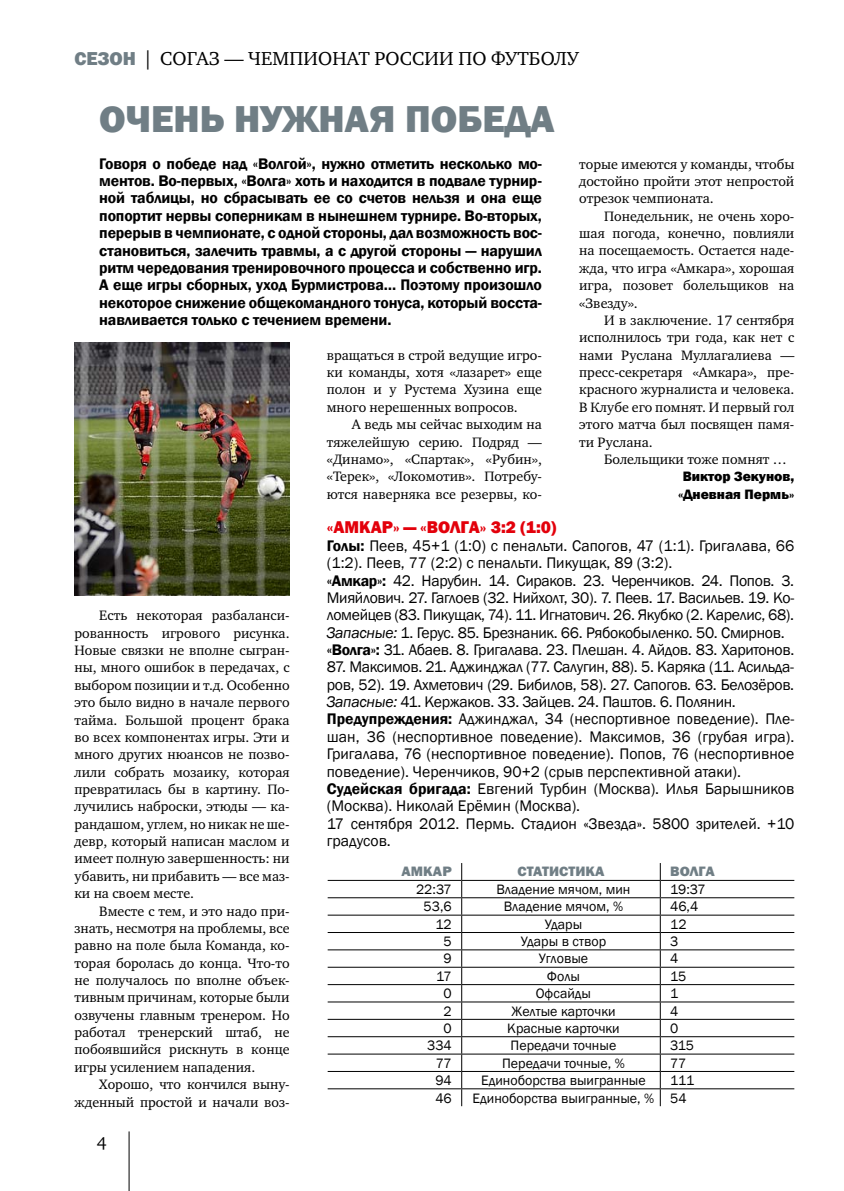
<style>
.page{position:relative;width:844px;height:1191px;background:#fff}
.page>*{position:absolute;margin:0;border:0;box-sizing:border-box;transform-origin:0 0}
.t1{font:800 38.5px "Franklin Gothic";color:#707e85}
.t2{font:19.25px "Charter ITC";letter-spacing:.01em;color:#000}
.t3{font:800 19.25px "Franklin Gothic";color:#707e85}
.t4{font:800 17.5px "Franklin Gothic";color:#e3000b}
.t5{font:17.5px "Charter ITC";color:#000}
.t6{font:15.75px/17.3px "Franklin Gothic";letter-spacing:-.015em;color:#000}
.t7{font:600 15.75px/17.3px "Franklin Gothic";letter-spacing:-.01em;color:#000;text-align:justify}
.t8{font:14px/17.3px "Charter ITC";color:#000;text-align:justify}
.t9{font:14px "Franklin Gothic";color:#000}
.t10{font:800 14px/17.3px "Franklin Gothic";color:#000;text-align:center}
.t11{font:800 14px "Franklin Gothic";color:#707e85;scale:1.05 1}
.s1{font-weight:600}
.s2{font-style:italic}
</style>
<div class="page">
<hr style="left:129px;top:1131px;width:1px;height:60px;background:#000">
<svg style="left:461px;top:863px;width:1px;height:243px"></svg>
<svg style="left:659px;top:863px;width:1px;height:243px"></svg>
<hr style="left:327px;top:880px;width:134px;height:1px;background:#000">
<hr style="left:461px;top:880px;width:199px;height:1px;background:#000">
<hr style="left:660px;top:880px;width:134px;height:1px;background:#000">
<hr style="left:327px;top:897px;width:134px;height:1px;background:#000">
<hr style="left:461px;top:897px;width:199px;height:1px;background:#000">
<hr style="left:660px;top:897px;width:134px;height:1px;background:#000">
<hr style="left:327px;top:914px;width:134px;height:1px;background:#000">
<hr style="left:461px;top:914px;width:199px;height:1px;background:#000">
<hr style="left:660px;top:914px;width:134px;height:1px;background:#000">
<hr style="left:327px;top:932px;width:134px;height:1px;background:#000">
<hr style="left:461px;top:932px;width:199px;height:1px;background:#000">
<hr style="left:660px;top:932px;width:134px;height:1px;background:#000">
<hr style="left:327px;top:949px;width:134px;height:1px;background:#000">
<hr style="left:461px;top:949px;width:199px;height:1px;background:#000">
<hr style="left:660px;top:949px;width:134px;height:1px;background:#000">
<hr style="left:327px;top:966px;width:134px;height:1px;background:#000">
<hr style="left:461px;top:966px;width:199px;height:1px;background:#000">
<hr style="left:660px;top:966px;width:134px;height:1px;background:#000">
<hr style="left:327px;top:984px;width:134px;height:1px;background:#000">
<hr style="left:461px;top:984px;width:199px;height:1px;background:#000">
<hr style="left:660px;top:984px;width:134px;height:1px;background:#000">
<hr style="left:327px;top:1001px;width:134px;height:1px;background:#000">
<hr style="left:461px;top:1001px;width:199px;height:1px;background:#000">
<hr style="left:660px;top:1001px;width:134px;height:1px;background:#000">
<hr style="left:327px;top:1019px;width:134px;height:1px;background:#000">
<hr style="left:461px;top:1019px;width:199px;height:1px;background:#000">
<hr style="left:660px;top:1019px;width:134px;height:1px;background:#000">
<hr style="left:327px;top:1036px;width:134px;height:1px;background:#000">
<hr style="left:461px;top:1036px;width:199px;height:1px;background:#000">
<hr style="left:660px;top:1036px;width:134px;height:1px;background:#000">
<hr style="left:327px;top:1053px;width:134px;height:1px;background:#000">
<hr style="left:461px;top:1053px;width:199px;height:1px;background:#000">
<hr style="left:660px;top:1053px;width:134px;height:1px;background:#000">
<hr style="left:327px;top:1071px;width:134px;height:1px;background:#000">
<hr style="left:461px;top:1071px;width:199px;height:1px;background:#000">
<hr style="left:660px;top:1071px;width:134px;height:1px;background:#000">
<hr style="left:327px;top:1088px;width:134px;height:1px;background:#000">
<hr style="left:461px;top:1088px;width:199px;height:1px;background:#000">
<hr style="left:660px;top:1088px;width:134px;height:1px;background:#000">
<img style="left:74px;top:342px;width:215px;height:253px">
<h2 class="t3" style="left:74px;top:46px;width:25px">сезон</h2>
<h2 class="t2" style="left:143px;top:47px;width:257px">| СОГАЗ — ЧЕМПИОНАТ россии</h2>
<h2 class="t2" style="left:458px;top:47px;width:120px">по футболу</h2>
<h1 class="t1" style="left:99px;top:95px;width:332px">Очен ь нужная победа</h1>
<p class="t7" style="left:99px;top:155px;width:444px">Говоря о победе над «Волгой», нужно отметить несколько мо&shy;ментов. Во-первых, «Волга» хоть и находится в подвале турнир&shy;ной таблицы, но сбрасывать ее со счетов нельзя и она еще попортит нервы соперникам в нынешнем турнире. Во-вторых, перерыв в чемпионате, с одной стороны, дал возможность вос&shy;становиться, залечить травмы, а с другой стороны — нарушил ритм чередования тренировочного процесса и собственно игр.<br>А еще игры сборных, уход Бурмистрова… Поэтому произошло некоторое снижение общекомандного тонуса, который восста&shy;навливается только с течением времени.</p>
<p class="t8" style="left:579px;top:155px;width:216px">торые имеются у команды, чтобы достойно пройти этот непростой отрезок чемпионата.</p>
<p class="t8" style="left:579px;top:207px;width:216px;text-indent:25px">Понедельник, не очень хоро&shy;шая погода, конечно, повлияли на посещаемость. Остается наде&shy;жда, что игра «Амкара», хорошая игра, позовет болельщиков на «Звезду».</p>
<p class="t8" style="left:579px;top:311px;width:216px;text-indent:25px">И в заключение. 17 сентября исполнилось три года, как нет с нами Руслана Муллагалиева — пресс-секретаря «Амкара», пре&shy;красного журналиста и человека.<br>В Клубе его помнят. И первый гол этого матча был посвящен памя&shy;ти Руслана.</p>
<p class="t8" style="left:604px;top:450px;width:184px">Болельщики тоже помнят …</p>
<p class="t10" style="left:678px;top:468px;width:118px">Виктор Зекунов, «Дневная Пермь»</p>
<p class="t8" style="left:327px;top:346px;width:216px">вращаться в строй ведущие игро&shy;ки команды, хотя «лазарет» еще полон и у Рустема Хузина еще много нерешенных вопросов.</p>
<p class="t8" style="left:327px;top:416px;width:216px;text-indent:25px">А ведь мы сейчас выходим на тяжелейшую серию. Подряд — «Динамо», «Спартак», «Рубин», «Терек», «Локомотив». Потребу&shy;ются наверняка все резервы, ко-</p>
<p class="t8" style="left:74px;top:607px;width:216px;text-indent:25px">Есть некоторая разбаланси&shy;рованность игрового рисунка.<br>Новые связки не вполне сыгран&shy;ны, много ошибок в передачах, с выбором позиции и т.д. Особенно это было видно в начале первого тайма. Большой процент брака во всех компонентах игры. Эти и много других нюансов не позво&shy;лили собрать мозаику, которая превратилась бы в картину. По&shy;лучились наброски, этюды — ка&shy;рандашом, углем, но никак не ше&shy;девр, который написан маслом и имеет полную завершенность: ни убавить, ни прибавить — все маз&shy;ки на своем месте.</p>
<p class="t8" style="left:74px;top:902px;width:216px;text-indent:25px">Вместе с тем, и это надо при&shy;знать, несмотря на проблемы, все равно на поле была Команда, ко&shy;торая боролась до конца. Что-то не получалось по вполне объек&shy;тивным причинам, которые были озвучены главным тренером. Но работал тренерский штаб, не побоявшийся рискнуть в конце игры усилением нападения.</p>
<p class="t8" style="left:74px;top:1075px;width:216px;text-align:right">Хорошо, что кончился выну&shy;жденный простой и начали воз-</p>
<p class="t5" style="left:97px;top:1132px;width:11px">4</p>
<p class="t4" style="left:327px;top:516px;width:31px">«Амка</p>
<p class="t4" style="left:382px;top:516px;width:68px">р» — «Волга</p>
<p class="t4" style="left:480px;top:516px;width:78px">» 3:2 (1:0)</p>
<p class="t6" style="left:327px;top:537px;width:469px"><span class="s1">Голы:</span> Пеев, 45+1 (1:0) с пенальти. Сапогов, 47 (1:1). Григалава, 66 (1:2). Пеев, 77 (2:2) с пенальти. Пикущак, 89 (3:2).<br><span class="s1">«Амкар»:</span> 42. Нарубин. 14. Сираков. 23. Черенчиков. 24. Попов. 3.<br>Мияйлович. 27. Гаглоев (32. Нийхолт, 30). 7. Пеев. 17. Васильев. 19. Ко&shy;ломейцев (83. Пикущак, 74). 11. Игнатович. 26. Якубко (2. Карелис, 68).<br><span class="s2">Запасные:</span> 1. Герус. 85. Брезнаник. 66. Рябокобыленко. 50. Смирнов. <span class="s1">«Волга»:</span> 31. Абаев. 8. Григалава. 23. Плешан. 4. Айдов. 83. Харитонов.</p>
<p class="t6" style="left:327px;top:659px;width:469px">87. Максимов. 21. Аджинджал (77. Салугин, 88). 5. Каряка (11. Асильда&shy;ров, 52). 19. Ахметович (29. Бибилов, 58). 27. Сапогов. 63. Белозёров.<br><span class="s2">Запасные:</span> 41. Кержаков. 33. Зайцев. 24. Паштов. 6. Полянин.<br><span class="s1">Предупреждения:</span> Аджинджал, 34 (неспортивное поведение). Пле&shy;шан, 36 (неспортивное поведение). Максимов, 36 (грубая игра).<br>Григалава, 76 (неспортивное поведение). Попов, 76 (неспортивное поведение). Черенчиков, 90+2 (срыв перспективной атаки).<br><span class="s1">Судейская бригада:</span> Евгений Турбин (Москва). Илья Барышников (Москва). Николай Ерёмин (Москва).<br>17 сентября 2012. Пермь. Стадион «Звезда». 5800 зрителей. +10 градусов.</p>
<p class="t11" style="left:401px;top:862px;width:20px">Амка</p>
<p class="t11" style="left:442px;top:862px;width:10px">р</p>
<p class="t11" style="left:517px;top:862px;width:9px">Стат</p>
<p class="t11" style="left:549px;top:862px;width:45px">истика</p>
<p class="t11" style="left:670px;top:862px;width:19px">Волга</p>
<p class="t9" style="left:416px;top:880px;width:37px">22:37</p>
<p class="t9" style="left:496px;top:880px;width:135px">Владение мячом, мин</p>
<p class="t9" style="left:670px;top:880px;width:37px">19:37</p>
<p class="t9" style="left:423px;top:898px;width:30px">53,6</p>
<p class="t9" style="left:503px;top:898px;width:121px">Владение мячом, %</p>
<p class="t9" style="left:670px;top:898px;width:30px">46,4</p>
<p class="t9" style="left:435px;top:915px;width:18px">12</p>
<p class="t9" style="left:544px;top:915px;width:39px">Удары</p>
<p class="t9" style="left:670px;top:915px;width:18px">12</p>
<p class="t9" style="left:443px;top:932px;width:10px">5</p>
<p class="t9" style="left:520px;top:932px;width:87px">Удары в створ</p>
<p class="t9" style="left:670px;top:932px;width:10px">3</p>
<p class="t9" style="left:443px;top:950px;width:10px">9</p>
<p class="t9" style="left:538px;top:950px;width:51px">Угловые</p>
<p class="t9" style="left:670px;top:950px;width:10px">4</p>
<p class="t9" style="left:436px;top:967px;width:17px">17</p>
<p class="t9" style="left:546px;top:967px;width:35px">Фолы</p>
<p class="t9" style="left:670px;top:967px;width:18px">15</p>
<p class="t9" style="left:443px;top:984px;width:10px">0</p>
<p class="t9" style="left:535px;top:984px;width:57px">Офсайды</p>
<p class="t9" style="left:670px;top:984px;width:10px">1</p>
<p class="t9" style="left:443px;top:1002px;width:10px">2</p>
<p class="t9" style="left:511px;top:1002px;width:105px">Желтые карточки</p>
<p class="t9" style="left:670px;top:1002px;width:10px">4</p>
<p class="t9" style="left:443px;top:1019px;width:10px">0</p>
<p class="t9" style="left:507px;top:1019px;width:114px">Красные карточки</p>
<p class="t9" style="left:670px;top:1019px;width:10px">0</p>
<p class="t9" style="left:427px;top:1037px;width:26px">334</p>
<p class="t9" style="left:510px;top:1037px;width:107px">Передачи точные</p>
<p class="t9" style="left:670px;top:1037px;width:25px">315</p>
<p class="t9" style="left:435px;top:1054px;width:18px">77</p>
<p class="t9" style="left:502px;top:1054px;width:124px">Передачи точные, %</p>
<p class="t9" style="left:670px;top:1054px;width:18px">77</p>
<p class="t9" style="left:435px;top:1071px;width:18px">94</p>
<p class="t9" style="left:481px;top:1071px;width:166px">Единоборства выигранные</p>
<p class="t9" style="left:670px;top:1071px;width:26px">111</p>
<p class="t9" style="left:435px;top:1089px;width:18px">46</p>
<p class="t9" style="left:472px;top:1089px;width:215px">Единоборства выигранные, % 54</p>
</div>
